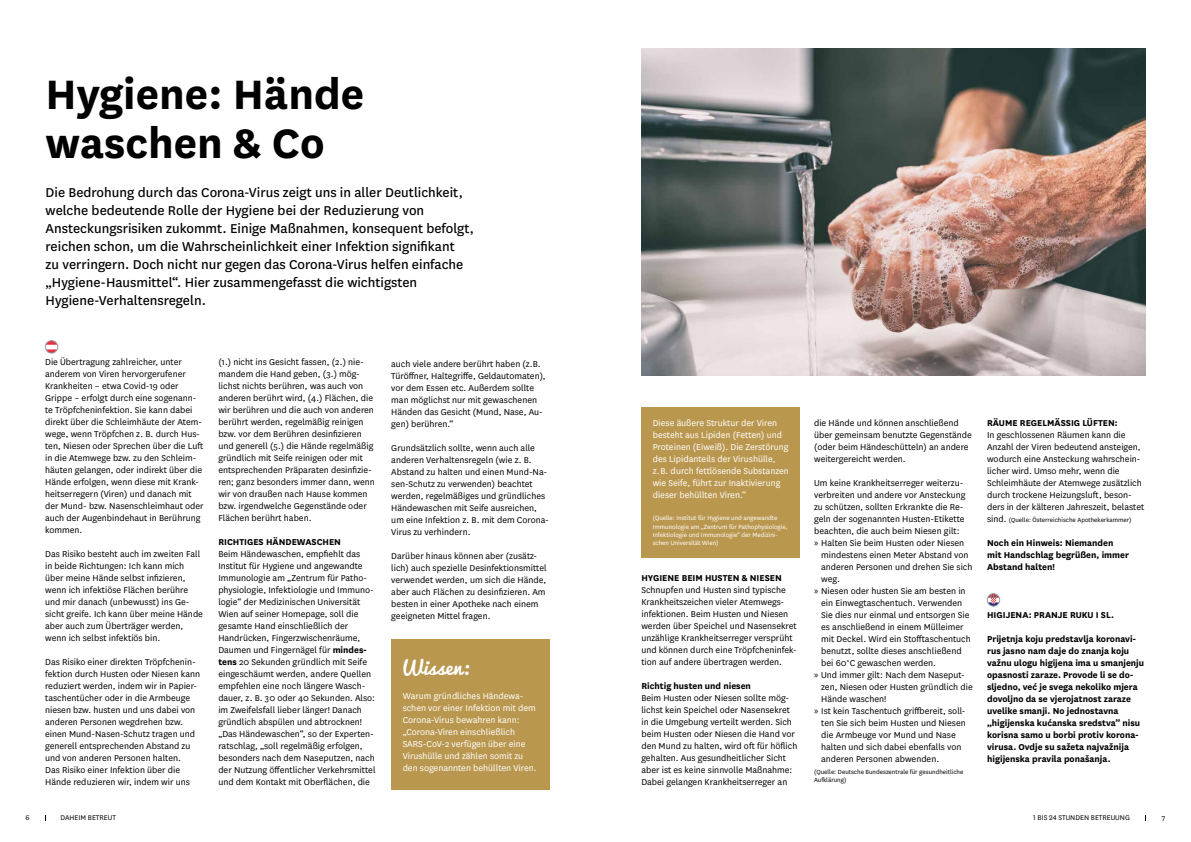
<style>
.page{position:relative;width:1191px;height:842px;background:#fff}
.page>*{position:absolute;margin:0;border:0;box-sizing:border-box;transform-origin:0 0}
.t1{font:700 48px/49px "National";color:#000}
.t2{font:20px "Pacifico";color:#fff}
.t3{font:15px/18px "National";color:#000}
.t4{font:10px/12px "National";color:#000}
.t5{font:700 10px/12px "National";color:#000}
.t6{font:10px/12px "National";color:#fff}
.t7{font:8px "National";color:#000}
.t8{font:7px/8.4px "National";color:#fff}
.t9{font:7px/8.4px "National";color:#000}
.s1{font-weight:700}
.s2{font-family:"Myriad Pro"}
.s3{font-size:10px}
</style>
<div class="page">
<img style="left:641px;top:48px;width:504px;height:327px">
<div style="left:391px;top:639px;width:159px;height:150px;background:#ba974e"></div>
<div style="left:641px;top:407px;width:158px;height:151px;background:#ba974e"></div>
<svg style="left:45px;top:342px;width:13px;height:11px"></svg>
<div style="left:45px;top:340px;width:13px;height:13px;border:1px solid #9d9d9c;border-radius:50%"></div>
<svg style="left:987px;top:594px;width:12px;height:12px"></svg>
<div style="left:987px;top:593px;width:12px;height:13px;border:1px solid #9d9d9c;border-radius:50%"></div>
<h1 class="t1" style="left:45px;top:66px;width:320px">Hygiene: Hände waschen &amp; Co</h1>
<p class="t3" style="left:46px;top:182px;width:430px">Die Bedrohung durch das Corona-Virus zeigt uns in aller Deutlichkeit, welche bedeutende Rolle der Hygiene bei der Reduzierung von Ansteckungsrisiken zukommt. Einige Maßnahmen, konsequent befolgt, reichen schon, um die Wahrscheinlichkeit einer Infektion signifikant<br>zu verringern. Doch nicht nur gegen das Corona-Virus helfen einfache „Hygiene-Hausmittel“. Hier zusammengefasst die wichtigsten Hygiene-Verhaltensregeln.</p>
<p class="t4" style="left:45px;top:356px;width:160px">Die Übertragung zahlreicher, unter anderem von Viren hervorgerufener Krankheiten – etwa Covid-19 oder Grippe – erfolgt durch eine sogenann&shy;te Tröpfcheninfektion. Sie kann dabei direkt über die Schleimhäute der Atem&shy;wege, wenn Tröpfchen z. B. durch Hus&shy;ten, Niesen oder Sprechen über die Luft in die Atemwege bzw. zu den Schleim&shy;häuten gelangen, oder indirekt über die Hände erfolgen, wenn diese mit Krank&shy;heitserregern (Viren) und danach mit der Mund- bzw. Nasenschleimhaut oder auch der Augenbindehaut in Berührung kommen.</p>
<p class="t4" style="left:45px;top:548px;width:159px">Das Risiko besteht auch im zweiten Fall in beide Richtungen: Ich kann mich über meine Hände selbst infizieren, wenn ich infektiöse Flächen berühre und mir danach (unbewusst) ins Ge&shy;sicht greife. Ich kann über meine Hände aber auch zum Überträger werden, wenn ich selbst infektiös bin.</p>
<p class="t4" style="left:45px;top:656px;width:157px">Das Risiko einer direkten Tröpfchenin&shy;fektion durch Husten oder Niesen kann reduziert werden, indem wir in Papier&shy;taschentücher oder in die Armbeuge niesen bzw. husten und uns dabei von anderen Personen wegdrehen bzw. einen Mund-Nasen-Schutz tragen und generell entsprechenden Abstand zu und von anderen Personen halten.<br>Das Risiko einer Infektion über die Hände reduzieren wir, indem wir uns</p>
<p class="t4" style="left:218px;top:355px;width:158px">(1.) nicht ins Gesicht fassen, (2.) nie&shy;mandem die Hand geben, (3.) mög&shy;lichst nichts berühren, was auch von anderen berührt wird, (4.) Flächen, die wir berühren und die auch von anderen berührt werden, regelmäßig reinigen bzw. vor dem Berühren desinfizieren und generell (5.) die Hände regelmäßig gründlich mit Seife reinigen oder mit entsprechenden Präparaten desinfizie&shy;ren; ganz besonders immer dann, wenn wir von draußen nach Hause kommen bzw. irgendwelche Gegenstände oder Flächen berührt haben.</p>
<p class="t5" style="left:218px;top:535px;width:124px">RICHTIGES HÄNDEWASCHEN</p>
<p class="t4" style="left:218px;top:547px;width:159px">Beim Händewaschen, empfiehlt das Institut für Hygiene und angewandte Immunologie am „Zentrum für Patho&shy;physiologie, Infektiologie und Immuno&shy;logie“ der Medizinischen Universität Wien auf seiner Homepage, soll die gesamte Hand einschließlich der Handrücken, Fingerzwischenräume, Daumen und Fingernägel für <span class="s1">mindes&shy;tens</span> 20 Sekunden gründlich mit Seife eingeschäumt werden, andere Quellen empfehlen eine noch längere Wasch&shy;dauer, z. B. 30 oder 40 Sekunden. Also: im Zweifelsfall lieber länger! Danach gründlich abspülen und abtrocknen! „Das Händewaschen“, so der Experten&shy;ratschlag, „soll regelmäßig erfolgen, besonders nach dem Naseputzen, nach der Nutzung öffentlicher Verkehrsmittel und dem Kontakt mit Oberflächen, die</p>
<p class="t4" style="left:391px;top:357px;width:156px">auch viele andere berührt haben (z.B.<br>Türöffner, Haltegriffe, Geldautomaten), vor dem Essen etc. Außerdem sollte man möglichst nur mit gewaschenen Händen das Gesicht (Mund, Nase, Au&shy;gen) berühren.“</p>
<p class="t4" style="left:391px;top:441px;width:159px">Grundsätzlich sollte, wenn auch alle anderen Verhaltensregeln (wie z. B.<br>Abstand zu halten und einen Mund-Na&shy;sen-Schutz zu verwenden) beachtet werden, regelmäßiges und gründliches Händewaschen mit Seife ausreichen, um eine Infektion z. B. mit dem Corona-Virus zu verhindern.</p>
<p class="t4" style="left:391px;top:549px;width:157px">Darüber hinaus können aber (zusätz&shy;lich) auch spezielle Desinfektionsmittel verwendet werden, um sich die Hände, aber auch Flächen zu desinfizieren. Am besten in einer Apotheke nach einem geeigneten Mittel fragen.</p>
<h2 class="t2" style="left:400px;top:657px;width:71px">Wissen:</h2>
<p class="t6" style="left:403px;top:689px;width:135px">Warum gründliches Händewa&shy;schen vor einer Infektion mit dem<br>Corona-Virus bewahren kann: „Corona-Viren einschließlich<br>SARS-CoV-2 verfügen über eine<br>Virushülle und zählen somit zu den sogenannten behüllten Viren.</p>
<p class="t6" style="left:653px;top:416px;width:138px">Diese äußere Struktur der Viren besteht aus Lipiden (Fetten) und Proteinen (Eiweiß). Die Zerstörung des Lipidanteils der Virushülle, z.B. durch fettlösende Substanzen wie Seife, führt zur Inaktivierung dieser behüllten Viren.“</p>
<p class="t8" style="left:653px;top:513px;width:137px">(Quelle: Institut für Hygiene und angewandte Immunologie am „Zentrum für Pathophysiologie, Infektiologie und Immunologie“ der Medizini&shy;schen Universität Wien)</p>
<p class="t5" style="left:641px;top:571px;width:142px">HYGIENE BEIM HUSTEN &amp; NIESEN</p>
<p class="t4" style="left:641px;top:584px;width:157px">Schnupfen und Husten sind typische Krankheitszeichen vieler Atemwegs&shy;infektionen. Beim Husten und Niesen werden über Speichel und Nasensekret unzählige Krankheitserreger versprüht und können durch eine Tröpfcheninfek&shy;tion auf andere übertragen werden.</p>
<p class="t5" style="left:641px;top:679px;width:111px">Richtig husten und niesen</p>
<p class="t4" style="left:641px;top:692px;width:157px">Beim Husten oder Niesen sollte mög&shy;lichst kein Speichel oder Nasensekret in die Umgebung verteilt werden. Sich beim Husten oder Niesen die Hand vor den Mund zu halten, wird oft für höflich gehalten. Aus gesundheitlicher Sicht aber ist es keine sinnvolle Maßnahme:<br>Dabei gelangen Krankheitserreger an</p>
<p class="t4" style="left:814px;top:417px;width:159px">die Hände und können anschließend über gemeinsam benutzte Gegenstände (oder beim Händeschütteln) an andere weitergereicht werden.</p>
<p class="t4" style="left:814px;top:477px;width:151px">Um keine Krankheitserreger weiterzu-</p>
<p class="t4" style="left:814px;top:489px;width:153px">verbreiten und andere vor Ansteckung</p>
<p class="t4" style="left:814px;top:501px;width:151px">zu schützen, sollten Erkrankte die Re-</p>
<p class="t4" style="left:814px;top:513px;width:152px">geln der sogenannten Husten-Etikette</p>
<p class="t4" style="left:814px;top:525px;width:147px">beachten, die auch beim Niesen gilt:</p>
<p class="t4" style="left:814px;top:537px;width:152px"><span class="s2">»</span> Halten Sie beim Husten oder Niesen</p>
<p class="t4" style="left:821px;top:549px;width:149px">mindestens einen Meter Abstand von</p>
<p class="t4" style="left:821px;top:561px;width:153px">anderen Personen und drehen Sie sich</p>
<p class="t4" style="left:821px;top:573px;width:20px">weg.</p>
<p class="t4" style="left:814px;top:585px;width:153px"><span class="s2">»</span> Niesen oder husten Sie am besten in</p>
<p class="t4" style="left:821px;top:597px;width:143px">ein Einwegtaschentuch. Verwenden</p>
<p class="t4" style="left:821px;top:609px;width:150px">Sie dies nur einmal und entsorgen Sie</p>
<p class="t4" style="left:821px;top:621px;width:144px">es anschließend in einem Mülleimer</p>
<p class="t4" style="left:821px;top:633px;width:151px">mit Deckel. Wird ein Stofftaschentuch</p>
<p class="t4" style="left:821px;top:645px;width:142px">benutzt, sollte dieses anschließend</p>
<p class="t4" style="left:821px;top:657px;width:116px">bei 60° C gewaschen werden.</p>
<p class="t4" style="left:814px;top:669px;width:152px"><span class="s2">»</span> Und immer gilt: Nach dem Naseput-</p>
<p class="t4" style="left:821px;top:681px;width:153px">zen, Niesen oder Husten gründlich die</p>
<p class="t4" style="left:821px;top:693px;width:67px">Hände waschen!</p>
<p class="t4" style="left:814px;top:705px;width:153px"><span class="s2">»</span> Ist kein Taschentuch griffbereit, soll-</p>
<p class="t4" style="left:821px;top:717px;width:146px">ten Sie sich beim Husten und Niesen</p>
<p class="t4" style="left:821px;top:729px;width:136px">die Armbeuge vor Mund und Nase</p>
<p class="t4" style="left:821px;top:741px;width:142px">halten und sich dabei ebenfalls von</p>
<p class="t4" style="left:821px;top:753px;width:119px">anderen Personen abwenden.</p>
<p class="t9" style="left:814px;top:767px;width:151px">(Quelle: Deutsche Bundeszentrale für gesundheitliche<br>Aufklärung)</p>
<p class="t5" style="left:987px;top:416px;width:132px">RÄUME REGELMÄSSIG LÜFTEN:</p>
<p class="t4" style="left:987px;top:429px;width:159px">In geschlossenen Räumen kann die Anzahl der Viren bedeutend ansteigen, wodurch eine Ansteckung wahrschein&shy;licher wird. Umso mehr, wenn die Schleimhäute der Atemwege zusätzlich durch trockene Heizungsluft, beson&shy;ders in der kälteren Jahreszeit, belastet</p>
<p class="t9" style="left:987px;top:516px;width:146px"><span class="s3">sind.</span> (Quelle: Österreichische Apothekerkammer)</p>
<p class="t5" style="left:987px;top:536px;width:143px">Noch ein Hinweis: Niemanden mit Handschlag begrüßen, immer<br>Abstand halten!</p>
<p class="t5" style="left:987px;top:608px;width:128px">HIGIJENA: PRANJE RUKU I SL.</p>
<p class="t5" style="left:987px;top:632px;width:159px">Prijetnja koju predstavlja koronavi&shy;rus jasno nam daje do znanja koju važnu ulogu higijena ima u smanjenju opasnosti zaraze. Provode li se do&shy;sljedno, već je svega nekoliko mjera dovoljno da se vjerojatnost zaraze uvelike smanji. No jednostavna „higijenska kućanska sredstva” nisu korisna samo u borbi protiv korona&shy;virusa. Ovdje su sažeta najvažnija higijenska pravila ponašanja.</p>
<p class="t7" style="left:26px;top:813px;width:6px">6</p>
<p class="t7" style="left:61px;top:813px;width:57px">DAHEIM BETREUT</p>
<p class="t7" style="left:1033px;top:813px;width:98px">1 BIS 24 STUNDEN BETREUUNG</p>
<p class="t7" style="left:1161px;top:813px;width:5px">7</p>
</div>
